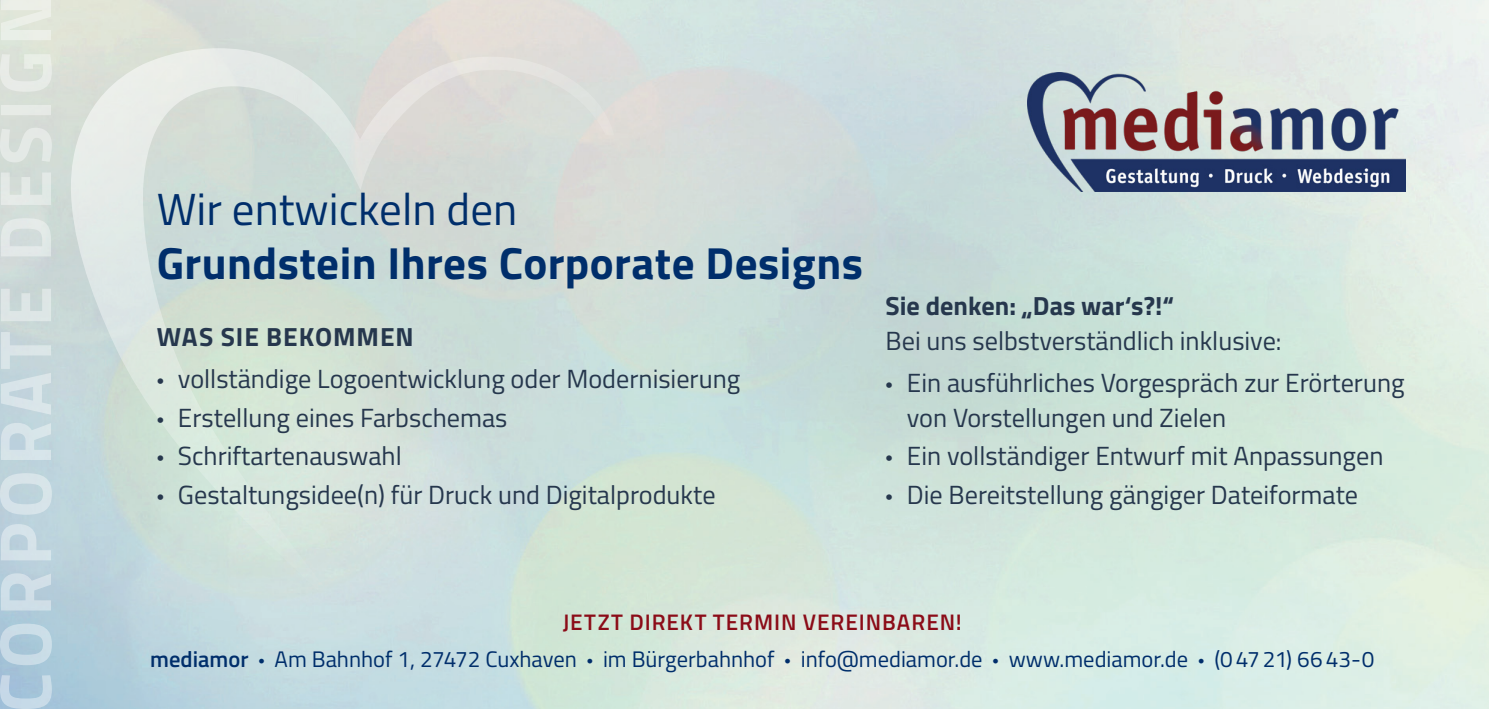
<style>
.page{position:relative;width:1489px;height:709px;background:#fff}
.page>*{position:absolute;margin:0;border:0;box-sizing:border-box;transform-origin:0 0}
.Fließtext{font:700 45px "Titillium";letter-spacing:.01em;color:#002e6b}
.Fließtext-2{font:45px "Titillium";color:#002e6b}
.Fließtext-3{font:26.25px/35px "Titillium";color:#26374d}
.Fließtext-4{font:700 26.25px "Titillium";letter-spacing:.01em;color:#26374d}
.Fließtext-5{font:700 26.25px "Titillium";letter-spacing:.035em;color:#26374d}
.t1{font:22.5px "Titillium";color:#002e6b}
.t2{font:600 22.5px "Titillium";letter-spacing:.045em;color:#8b0c18}
.s1{font-family:"Myriad Pro"}
.s2{font-weight:600}
</style>
<div class="page">
<img style="left:52px;top:0;width:1436px;height:709px">
<svg style="left:71px;top:48px;width:543px;height:543px;background:#d1ded9"></svg>
<img style="left:1027px;top:73px;width:378px;height:118px">
<svg style="left:0;top:0;width:52px;height:709px;background:#cedcdf"></svg>
<p class="Fließtext-2" style="left:157px;top:176px;width:362px">Wir entwickeln den</p>
<p class="Fließtext" style="left:157px;top:229px;width:707px">Grundstein Ihres Corporate Designs</p>
<p class="Fließtext-5" style="left:157px;top:317px;width:258px">WAS SIE BEKOMMEN</p>
<p class="Fließtext-3" style="left:157px;top:360px;width:585px"><span class="s1">•</span> vollständige Logoentwicklung oder Modernisierung</p>
<p class="Fließtext-3" style="left:157px;top:399px;width:352px"><span class="s1">•</span> Erstellung eines Farbschemas</p>
<p class="Fließtext-3" style="left:157px;top:437px;width:246px"><span class="s1">•</span> Schriftartenauswahl</p>
<p class="Fließtext-3" style="left:157px;top:476px;width:560px"><span class="s1">•</span> Gestaltungsidee(n) für Druck und Digitalprodukte</p>
<p class="Fließtext-4" style="left:885px;top:285px;width:290px">Sie denken: „Das war‘s?!“</p>
<p class="Fließtext-3" style="left:885px;top:321px;width:397px">Bei uns selbstverständlich inklusive:</p>
<p class="Fließtext-3" style="left:906px;top:364px;width:499px;text-indent:-21px"><span class="s1">•</span> Ein ausführliches Vorgespräch zur Erörterung von Vorstellungen und Zielen</p>
<p class="Fließtext-3" style="left:885px;top:437px;width:499px"><span class="s1">•</span> Ein vollständiger Entwurf mit Anpassungen</p>
<p class="Fließtext-3" style="left:885px;top:476px;width:474px"><span class="s1">•</span> Die Bereitstellung gängiger Dateiformate</p>
<p class="t2" style="left:562px;top:605px;width:401px">JETZT DIREKT TERMIN VEREINBAREN!</p>
<p class="t1" style="left:150px;top:642px;width:1225px"><span class="s2">mediamor</span> <span class="s1">•</span> Am Bahnhof 1, 27472 Cuxhaven <span class="s1">•</span> im Bürgerbahnhof <span class="s1">•</span> info@mediamor.de <span class="s1">•</span> www.mediamor.de <span class="s1">•</span> (04721) 6643-0</p>
</div>
